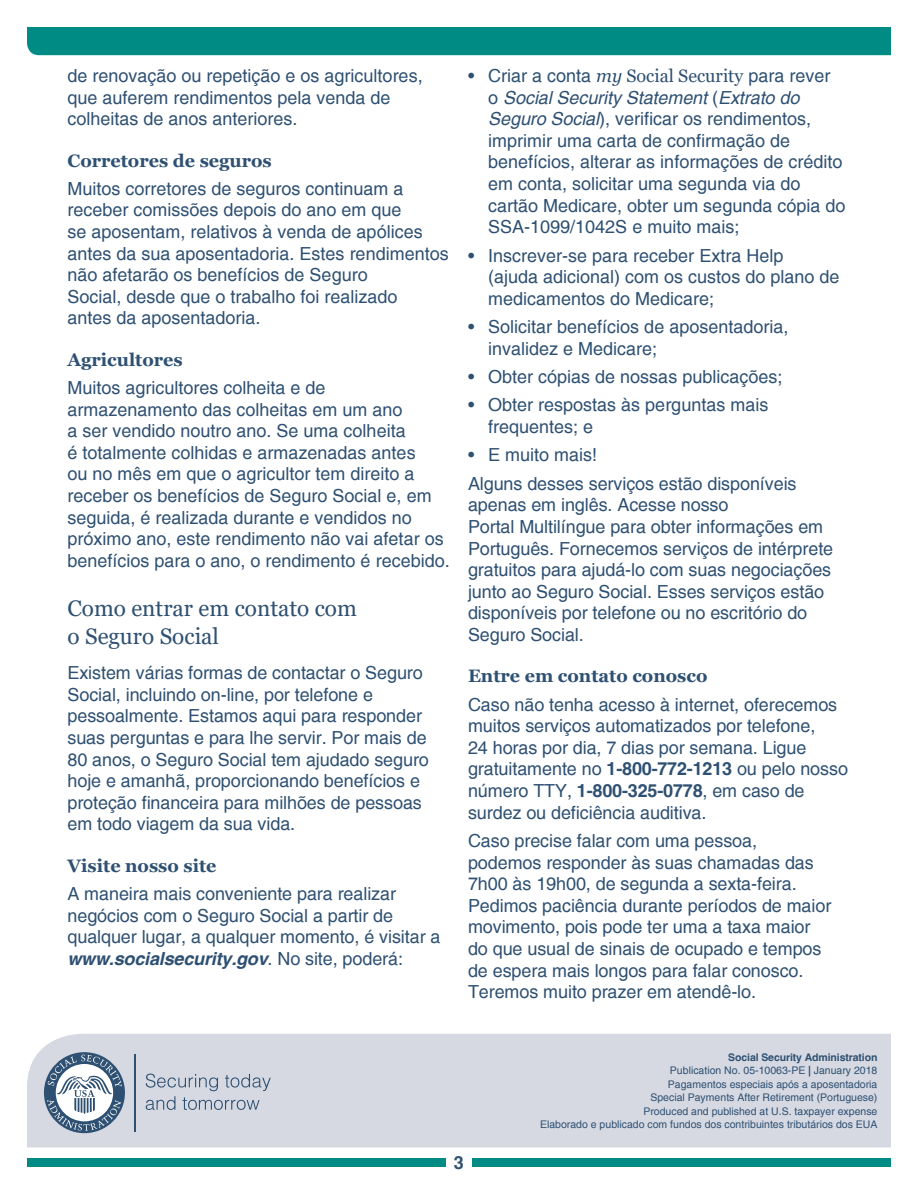
<style>
.page{position:relative;width:918px;height:1188px;background:#fff}
.page>*{position:absolute;margin:0;border:0;box-sizing:border-box;transform-origin:0 0}
.t1{font:22.5px/28.5px "Georgia";color:#2e5072}
.t2{font:18px/21.6px "Helvetica";letter-spacing:-.005em;color:#2e5072}
.t3{font:700 18px "Georgia";color:#2e5072}
.t4{font:700 18px "Helvetica";color:#2e5072}
.t5{font:10.5px "Helvetica";color:#2e5072}
.t6{font:700 10.5px "Helvetica";letter-spacing:-.01em;color:#2e5072}
.s1{font-weight:700;font-style:italic}
.s2{font-family:"Georgia";font-style:italic}
.s3{font-family:"Georgia"}
.s4{font-style:italic}
.s5{font-weight:700}
</style>
<div class="page">
<div style="left:27px;top:1159px;width:419px;height:8px;background:#008c84"></div>
<div style="left:472px;top:1159px;width:419px;height:8px;background:#008c84"></div>
<div style="left:27px;top:1034px;width:864px;height:113px;background:#d6d9e2"></div>
<div style="left:27px;top:27px;width:864px;height:28px;background:#008c84"></div>
<div style="left:44px;top:1052px;width:81px;height:81px;background:#2e5072;border-radius:50%"></div>
<svg style="left:47px;top:1055px;width:75px;height:76px"></svg>
<hr style="left:135px;top:1054px;width:1px;height:77px;background:#2e5072">
<svg style="left:146px;top:1074px;width:125px;height:36px;background:#bbc3d0"></svg>
<p class="t2" style="left:68px;top:66px;width:357px">de renovação ou repetição e os agricultores, que auferem rendimentos pela venda de colheitas de anos anteriores.</p>
<h2 class="t3" style="left:68px;top:149px;width:206px">Corretores de seguros</h2>
<p class="t2" style="left:68px;top:178px;width:383px">Muitos corretores de seguros continuam a receber comissões depois do ano em que<br>se aposentam, relativos à venda de apólices antes da sua aposentadoria. Estes rendimentos não afetarão os benefícios de Seguro<br>Social, desde que o trabalho foi realizado<br>antes da aposentadoria.</p>
<h2 class="t3" style="left:68px;top:348px;width:117px">Agricultores</h2>
<p class="t2" style="left:68px;top:378px;width:384px">Muitos agricultores colheita e de armazenamento das colheitas em um ano<br>a ser vendido noutro ano. Se uma colheita<br>é totalmente colhidas e armazenadas antes<br>ou no mês em que o agricultor tem direito a receber os benefícios de Seguro Social e, em seguida, é realizada durante e vendidos no próximo ano, este rendimento não vai afetar os benefícios para o ano, o rendimento é recebido.</p>
<h1 class="t1" style="left:68px;top:594px;width:291px">Como entrar em contato com o Seguro Social</h1>
<p class="t2" style="left:68px;top:663px;width:363px">Existem várias formas de contactar o Seguro Social, incluindo on-line, por telefone e pessoalmente. Estamos aqui para responder suas perguntas e para lhe servir. Por mais de 80 anos, o Seguro Social tem ajudado seguro hoje e amanhã, proporcionando benefícios e proteção financeira para milhões de pessoas em todo viagem da sua vida.</p>
<h2 class="t3" style="left:68px;top:854px;width:151px">Visite nosso site</h2>
<p class="t2" style="left:68px;top:884px;width:375px">A maneira mais conveniente para realizar negócios com o Seguro Social a partir de qualquer lugar, a qualquer momento, é visitar a <span class="s1">www.socialsecurity.gov</span>. No site, poderá:</p>
<p class="t2" style="left:488px;top:66px;width:359px;text-indent:-20px">• Criar a conta <span class="s2">my</span> <span class="s3">Social Security</span> para rever<br>o <span class="s4">Social Security Statement</span> (<span class="s4">Extrato do Seguro Social</span>), verificar os rendimentos, imprimir uma carta de confirmação de benefícios, alterar as informações de crédito em conta, solicitar uma segunda via do cartão Medicare, obter um segunda cópia do SSA-1099/1042S e muito mais;</p>
<p class="t2" style="left:488px;top:245px;width:353px;text-indent:-20px">• Inscrever-se para receber Extra Help<br>(ajuda adicional) com os custos do plano de medicamentos do Medicare;</p>
<p class="t2" style="left:488px;top:317px;width:302px;text-indent:-20px">• Solicitar benefícios de aposentadoria, invalidez e Medicare;</p>
<p class="t2" style="left:468px;top:367px;width:316px">• Obter cópias de nossas publicações;</p>
<p class="t2" style="left:488px;top:395px;width:282px;text-indent:-20px">• Obter respostas às perguntas mais frequentes; e</p>
<p class="t2" style="left:468px;top:445px;width:131px">• E muito mais!</p>
<p class="t2" style="left:468px;top:473px;width:367px">Alguns desses serviços estão disponíveis apenas em inglês. Acesse nosso<br>Portal Multilíngue para obter informações em Português. Fornecemos serviços de intérprete gratuitos para ajudá-lo com suas negociações junto ao Seguro Social. Esses serviços estão disponíveis por telefone ou no escritório do Seguro Social.</p>
<h2 class="t3" style="left:468px;top:664px;width:241px">Entre em contato conosco</h2>
<p class="t2" style="left:468px;top:694px;width:382px">Caso não tenha acesso à internet, oferecemos muitos serviços automatizados por telefone,<br>24 horas por dia, 7 dias por semana. Ligue gratuitamente no <span class="s5">1-800-772-1213</span> ou pelo nosso número TTY, <span class="s5">1-800-325-0778</span>, em caso de surdez ou deficiência auditiva.</p>
<p class="t2" style="left:468px;top:830px;width:365px">Caso precise falar com uma pessoa, podemos responder às suas chamadas das 7h00 às 19h00, de segunda a sexta-feira.<br>Pedimos paciência durante períodos de maior movimento, pois pode ter uma a taxa maior do que usual de sinais de ocupado e tempos de espera mais longos para falar conosco.<br>Teremos muito prazer em atendê-lo.</p>
<p class="t6" style="left:728px;top:1051px;width:151px">Social Security Administration</p>
<p class="t5" style="left:670px;top:1064px;width:209px">Publication No. 05-10063-PE <span class="s5">|</span> January 2018</p>
<p class="t5" style="left:668px;top:1078px;width:211px">Pagamentos especiais após a aposentadoria</p>
<p class="t5" style="left:650px;top:1091px;width:228px">Special Payments After Retirement (Portuguese)</p>
<p class="t5" style="left:643px;top:1105px;width:236px">Produced and published at U.S. taxpayer expense</p>
<p class="t5" style="left:540px;top:1118px;width:339px">Elaborado e publicado com fundos dos contribuintes tributários dos EUA</p>
<p class="t4" style="left:454px;top:1152px;width:12px">3</p>
</div>
